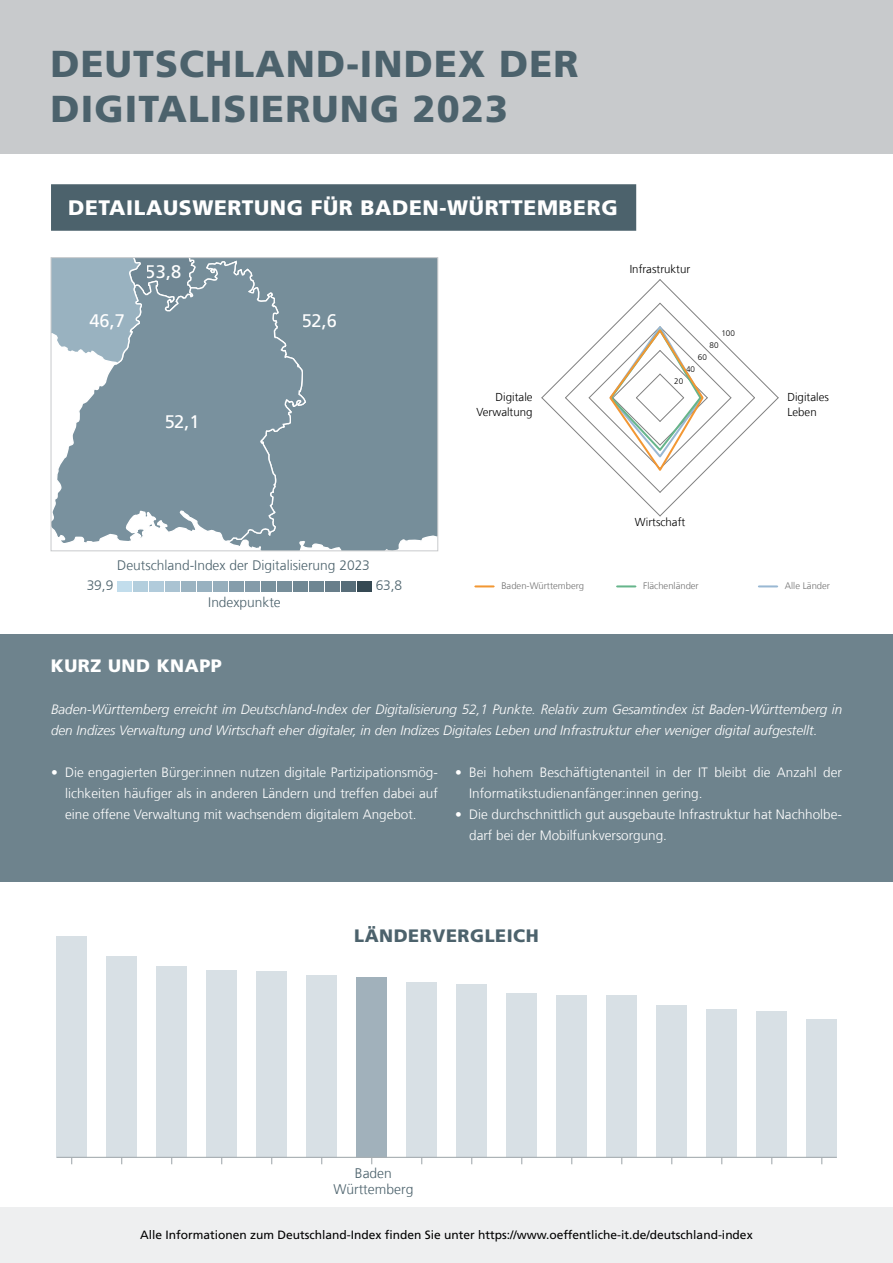
<style>
.page{position:relative;width:893px;height:1263px;background:#fff}
.page>*{position:absolute;margin:0;border:0;box-sizing:border-box;transform-origin:0 0}
.t1{font:900 37.5px/45px "Frutiger LT Com";letter-spacing:.03em;color:#4c626c}
.t2{font:900 21px "Frutiger LT Com";letter-spacing:.03em;color:#fff}
.t3{font:18.15px "Frutiger LT Com";color:#fff}
.t4{font:900 18px "Frutiger LT Com";letter-spacing:.03em;color:#4c626c}
.t5{font:900 18px "Frutiger LT Com";letter-spacing:.03em;color:#fff}
.t6{font:300 13.8px/16.6px "Frutiger LT Com";color:#4c626c;text-align:center}
.t7{font:300 13.5px/21px "Frutiger LT Com";color:#fff}
.t8{font:italic 300 13.5px/21px "Frutiger LT Com";color:#fff}
.t9{font:12px "Frutiger LT Com";color:#000}
.t10{font:300 11.55px/14.9px "Frutiger LT Com";color:#000;text-align:right}
.t11{font:300 9.45px "Frutiger LT Com";color:#737373}
.t12{font:300 8.1px "Frutiger LT Com";color:#000}
</style>
<div class="page">
<div style="left:307px;top:259px;width:129px;height:290px;background:#768e9a"></div>
<svg style="left:53px;top:259px;width:254px;height:290px;background:#8ba0ab"></svg>
<svg style="left:53px;top:259px;width:233px;height:116px;background:#8ca2ae"></svg>
<div style="left:51px;top:257px;width:387px;height:294px;border:1px solid #c8cacc"></div>
<div style="left:0;top:0;width:893px;height:154px;background:#c8cacc"></div>
<div style="left:117px;top:581px;width:15px;height:10px;background:#c2ddec"></div>
<div style="left:133px;top:581px;width:15px;height:10px;background:#b3cedd"></div>
<div style="left:149px;top:581px;width:15px;height:10px;background:#b1cbdb"></div>
<div style="left:165px;top:581px;width:15px;height:10px;background:#aac3d2"></div>
<div style="left:181px;top:581px;width:15px;height:10px;background:#9bb3c1"></div>
<div style="left:197px;top:581px;width:15px;height:10px;background:#98b1c0"></div>
<div style="left:213px;top:581px;width:15px;height:10px;background:#96aebc"></div>
<div style="left:229px;top:581px;width:15px;height:10px;background:#859dab"></div>
<div style="left:245px;top:581px;width:15px;height:10px;background:#849ba9"></div>
<div style="left:261px;top:581px;width:15px;height:10px;background:#79919d"></div>
<div style="left:277px;top:581px;width:15px;height:10px;background:#778e9a"></div>
<div style="left:293px;top:581px;width:15px;height:10px;background:#6f8793"></div>
<div style="left:309px;top:581px;width:15px;height:10px;background:#6e8692"></div>
<div style="left:325px;top:581px;width:15px;height:10px;background:#687e8a"></div>
<div style="left:341px;top:581px;width:15px;height:10px;background:#576d79"></div>
<div style="left:357px;top:581px;width:15px;height:10px;background:#354953"></div>
<div style="left:0;top:634px;width:893px;height:247px;background:#6e838d"></div>
<div style="left:51px;top:184px;width:585px;height:47px;background:#4c626c"></div>
<svg style="left:541px;top:279px;width:238px;height:238px"></svg>
<hr style="left:474px;top:585px;width:21px;height:2px;background:#f29733">
<hr style="left:616px;top:585px;width:20px;height:2px;background:#66b58b">
<hr style="left:758px;top:585px;width:20px;height:2px;background:#99b8d3">
<div style="left:57px;top:936px;width:30px;height:221px;background:#d8e0e5"></div>
<div style="left:107px;top:956px;width:30px;height:201px;background:#d8e0e5"></div>
<div style="left:157px;top:966px;width:30px;height:191px;background:#d8e0e5"></div>
<div style="left:207px;top:970px;width:30px;height:187px;background:#d8e0e5"></div>
<div style="left:257px;top:971px;width:30px;height:186px;background:#d8e0e5"></div>
<div style="left:307px;top:975px;width:30px;height:182px;background:#d8e0e5"></div>
<div style="left:357px;top:977px;width:30px;height:180px;background:#a1b1bb"></div>
<div style="left:407px;top:982px;width:30px;height:175px;background:#d8e0e5"></div>
<div style="left:457px;top:984px;width:30px;height:173px;background:#d8e0e5"></div>
<div style="left:507px;top:993px;width:30px;height:164px;background:#d8e0e5"></div>
<div style="left:557px;top:995px;width:30px;height:162px;background:#d8e0e5"></div>
<div style="left:607px;top:995px;width:30px;height:162px;background:#d8e0e5"></div>
<div style="left:657px;top:1005px;width:30px;height:152px;background:#d8e0e5"></div>
<div style="left:707px;top:1009px;width:30px;height:148px;background:#d8e0e5"></div>
<div style="left:757px;top:1011px;width:30px;height:146px;background:#d8e0e5"></div>
<div style="left:807px;top:1019px;width:30px;height:138px;background:#d8e0e5"></div>
<hr style="left:57px;top:1157px;width:780px;height:1px;background:#a8afb3">
<div style="left:0;top:1208px;width:893px;height:55px;background:#eeeff0"></div>
<h1 class="t1" style="left:51px;top:41px;width:529px">DEUTSCHLAND-INDEX DER<br>DIGITALISIERUNG 2023</h1>
<h2 class="t2" style="left:68px;top:195px;width:551px">DETAILAUSWERTUNG FÜR BADEN-WÜRTTEMBERG</h2>
<h3 class="t3" style="left:89px;top:310px;width:37px">46,7</h3>
<h3 class="t3" style="left:146px;top:261px;width:37px">53,8</h3>
<h3 class="t3" style="left:164px;top:411px;width:37px">52,1</h3>
<h3 class="t3" style="left:302px;top:310px;width:37px">52,6</h3>
<p class="t10" style="left:476px;top:390px;width:58px">Digitale<br>Verwaltung</p>
<p class="t10" style="left:630px;top:262px;width:62px">Infrastruktur</p>
<p class="t12" style="left:721px;top:329px;width:15px">100</p>
<p class="t12" style="left:710px;top:341px;width:11px">80</p>
<p class="t12" style="left:698px;top:352px;width:11px">60</p>
<p class="t12" style="left:686px;top:364px;width:11px">40</p>
<p class="t12" style="left:674px;top:376px;width:11px">20</p>
<p class="t6" style="left:117px;top:557px;width:254px">Deutschland-Index der Digitalisierung 2023</p>
<p class="t10" style="left:635px;top:515px;width:52px">Wirtschaft</p>
<p class="t10" style="left:787px;top:390px;width:43px;text-align:left">Digitales<br>Leben</p>
<p class="t6" style="left:87px;top:577px;width:28px">39,9</p>
<p class="t6" style="left:375px;top:577px;width:28px">63,8</p>
<p class="t6" style="left:208px;top:594px;width:74px">Indexpunkte</p>
<p class="t11" style="left:501px;top:580px;width:84px">Baden-Württemberg</p>
<p class="t11" style="left:643px;top:580px;width:57px">Flächenländer</p>
<p class="t11" style="left:785px;top:580px;width:47px">Alle Länder</p>
<h3 class="t5" style="left:51px;top:655px;width:173px">KURZ UND KNAPP</h3>
<p class="t8" style="left:51px;top:698px;width:793px">Baden-Württemberg erreicht im Deutschland-Index der Digitalisierung 52,1 Punkte. Relativ zum Gesamtindex ist Baden-Württemberg in den Indizes Verwaltung und Wirtschaft eher digitaler, in den Indizes Digitales Leben und Infrastruktur eher weniger digital aufgestellt.</p>
<p class="t7" style="left:65px;top:762px;width:374px;text-align:justify;text-indent:-14px">• Die engagierten Bürger:innen nutzen digitale Partizipationsmög&shy;lichkeiten häufiger als in anderen Ländern und treffen dabei auf eine offene Verwaltung mit wachsendem digitalem Angebot.</p>
<p class="t7" style="left:469px;top:762px;width:374px;text-indent:-14px">• Bei hohem Beschäftigtenanteil in der IT bleibt die Anzahl der<br>Informatikstudienanfänger:innen gering.</p>
<p class="t7" style="left:469px;top:804px;width:374px;text-indent:-14px">• Die durchschnittlich gut ausgebaute Infrastruktur hat Nachholbe&shy;darf bei der Mobilfunkversorgung.</p>
<h3 class="t4" style="left:354px;top:924px;width:186px">LÄNDERVERGLEICH</h3>
<p class="t6" style="left:334px;top:1164px;width:81px">Baden<br>Württemberg</p>
<p class="t9" style="left:140px;top:1227px;width:614px">Alle Informationen zum Deutschland-Index finden Sie unter https://www.oeffentliche-it.de/deutschland-index</p>
</div>
